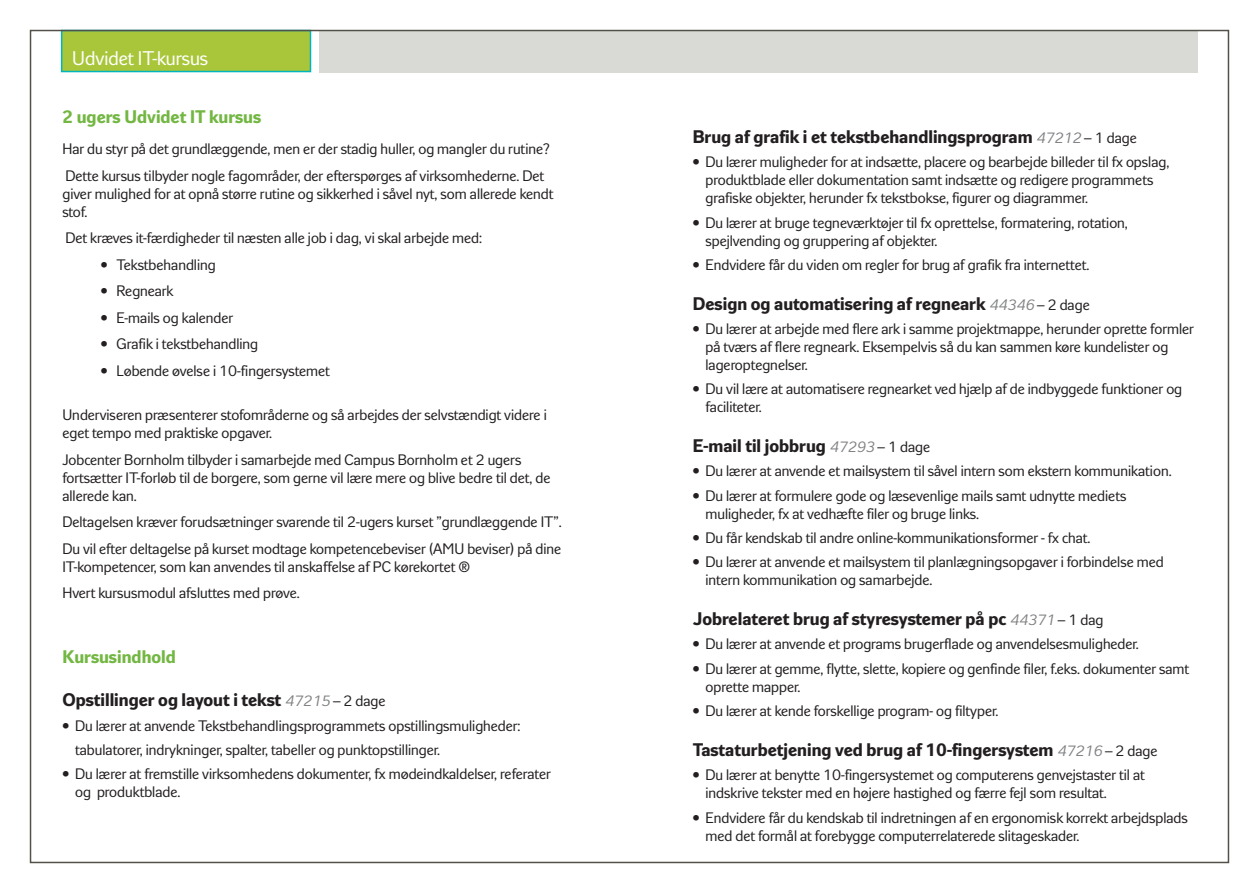
<style>
.page{position:relative;width:1259px;height:893px;background:#fff}
.page>*{position:absolute;margin:0;border:0;box-sizing:border-box;transform-origin:0 0}
.Brød_overskrift{font:19.5px "Lettre Gothic";color:#fff}
.Brød_1__linje{font:700 18px "Lettre Gothic";color:#231f20}
.Brød_overskrift-2{font:700 18px "Lettre Gothic";color:#73b743}
.Brød_1__linje-2{font:700 18px "Lettre Gothic";color:#73b743}
.Brød_dot{font:15px/18px "Lettre Gothic";color:#231f20}
.Brød{font:15px/18px "Lettre Gothic";color:#231f20}
.s1{font-weight:400;font-style:italic;font-size:15px;color:#808285}
.s2{font-weight:400;font-size:15px}
</style>
<div class="page">
<div style="left:61px;top:30px;width:250px;height:42px;background:#a9c63a;border:2px solid #00b6bc"></div>
<div style="left:319px;top:30px;width:878px;height:42px;background:#d9d9d5"></div>
<p class="Brød_overskrift" style="left:72px;top:47px;width:137px">Udvidet IT-kursus</p>
<p class="Brød_overskrift-2" style="left:62px;top:107px;width:200px">2 ugers Udvidet IT kursus</p>
<p class="Brød" style="left:62px;top:140px;width:489px">Har du styr på det grundlæggende, men er der stadig huller, og mangler du rutine?</p>
<p class="Brød" style="left:62px;top:166px;width:492px">Dette kursus tilbyder nogle fagområder, der efterspørges af virksomhederne. Det giver mulighed for at opnå større rutine og sikkerhed i såvel nyt, som allerede kendt stof.</p>
<p class="Brød" style="left:65px;top:229px;width:418px">Det kræves it-færdigheder til næsten alle job i dag, vi skal arbejde med:</p>
<p class="Brød" style="left:101px;top:255px;width:116px">• Tekstbehandling</p>
<p class="Brød" style="left:101px;top:282px;width:74px">• Regneark</p>
<p class="Brød" style="left:101px;top:308px;width:134px">• E-mails og kalender</p>
<p class="Brød" style="left:101px;top:335px;width:159px">• Grafik i tekstbehandling</p>
<p class="Brød" style="left:101px;top:361px;width:231px">• Løbende øvelse i 10-fingersystemet</p>
<p class="Brød" style="left:62px;top:406px;width:486px">Underviseren præsenterer stofområderne og så arbejdes der selvstændigt videre i eget tempo med praktiske opgaver.</p>
<p class="Brød" style="left:62px;top:450px;width:489px">Jobcenter Bornholm tilbyder i samarbejde med Campus Bornholm et 2 ugers fortsætter IT-forløb til de borgere, som gerne vil lære mere og blive bedre til det, de allerede kan.</p>
<p class="Brød" style="left:62px;top:513px;width:501px">Deltagelsen kræver forudsætninger svarende til 2-ugers kurset ”grundlæggende IT”.</p>
<p class="Brød" style="left:62px;top:540px;width:500px">Du vil efter deltagelse på kurset modtage kompetencebeviser (AMU beviser) på dine<br>IT-kompetencer, som kan anvendes til anskaffelse af PC kørekortet ®</p>
<p class="Brød" style="left:62px;top:584px;width:239px">Hvert kursusmodul afsluttes med prøve.</p>
<p class="Brød_1__linje-2" style="left:62px;top:646px;width:115px">Kursusindhold</p>
<p class="Brød_1__linje" style="left:62px;top:689px;width:324px">Opstillinger og layout i tekst <span class="s1">47215</span> <span class="s2">– 2 dage</span></p>
<p class="Brød_dot" style="left:62px;top:716px;width:460px">• Du lærer at anvende Tekstbehandlingsprogrammets opstillingsmuligheder:</p>
<p class="Brød_dot" style="left:75px;top:741px;width:366px">tabulatorer, indrykninger, spalter, tabeller og punktopstillinger.</p>
<p class="Brød_dot" style="left:75px;top:765px;width:477px;text-indent:-13px">• Du lærer at fremstille virksomhedens dokumenter, fx mødeindkaldelser, referater og produktblade.</p>
<p class="Brød_1__linje" style="left:693px;top:126px;width:445px">Brug af grafik i et tekstbehandlingsprogram <span class="s1">47212</span> <span class="s2">– 1 dage</span></p>
<p class="Brød_dot" style="left:705px;top:153px;width:465px;text-indent:-13px">• Du lærer muligheder for at indsætte, placere og bearbejde billeder til fx opslag, produktblade eller dokumentation samt indsætte og redigere programmets grafiske objekter, herunder fx tekstbokse, figurer og diagrammer.</p>
<p class="Brød_dot" style="left:705px;top:213px;width:424px;text-indent:-13px">• Du lærer at bruge tegneværktøjer til fx oprettelse, formatering, rotation, spejlvending og gruppering af objekter.</p>
<p class="Brød_dot" style="left:693px;top:256px;width:398px">• Endvidere får du viden om regler for brug af grafik fra internettet.</p>
<p class="Brød_1__linje" style="left:693px;top:293px;width:398px">Design og automatisering af regneark <span class="s1">44346</span> <span class="s2">– 2 dage</span></p>
<p class="Brød_dot" style="left:705px;top:320px;width:490px;text-indent:-13px">• Du lærer at arbejde med flere ark i samme projektmappe, herunder oprette formler på tværs af flere regneark. Eksempelvis så du kan sammen køre kundelister og lageroptegnelser.</p>
<p class="Brød_dot" style="left:705px;top:380px;width:478px;text-indent:-13px">• Du vil lære at automatisere regnearket ved hjælp af de indbyggede funktioner og faciliteter.</p>
<p class="Brød_1__linje" style="left:693px;top:435px;width:239px">E-mail til jobbrug <span class="s1">47293</span> <span class="s2">– 1 dage</span></p>
<p class="Brød_dot" style="left:693px;top:462px;width:480px">• Du lærer at anvende et mailsystem til såvel intern som ekstern kommunikation.</p>
<p class="Brød_dot" style="left:705px;top:487px;width:422px;text-indent:-13px">• Du lærer at formulere gode og læsevenlige mails samt udnytte mediets muligheder, fx at vedhæfte filer og bruge links.</p>
<p class="Brød_dot" style="left:693px;top:529px;width:399px">• Du får kendskab til andre online-kommunikationsformer - fx chat.</p>
<p class="Brød_dot" style="left:705px;top:553px;width:460px;text-indent:-13px">• Du lærer at anvende et mailsystem til planlægningsopgaver i forbindelse med intern kommunikation og samarbejde.</p>
<p class="Brød_1__linje" style="left:693px;top:608px;width:412px">Jobrelateret brug af styresystemer på pc <span class="s1">44371</span> <span class="s2">– 1 dag</span></p>
<p class="Brød_dot" style="left:693px;top:635px;width:448px">• Du lærer at anvende et programs brugerflade og anvendelsesmuligheder.</p>
<p class="Brød_dot" style="left:705px;top:660px;width:485px;text-indent:-13px">• Du lærer at gemme, flytte, slette, kopiere og genfinde filer, f.eks. dokumenter samt oprette mapper.</p>
<p class="Brød_dot" style="left:693px;top:702px;width:307px">• Du lærer at kende forskellige program- og filtyper.</p>
<p class="Brød_1__linje" style="left:693px;top:739px;width:466px">Tastaturbetjening ved brug af 10-fingersystem <span class="s1">47216</span> <span class="s2">– 2 dage</span></p>
<p class="Brød_dot" style="left:705px;top:766px;width:441px;text-indent:-13px">• Du lærer at benytte 10-fingersystemet og computerens genvejstaster til at indskrive tekster med en højere hastighed og færre fejl som resultat.</p>
<p class="Brød_dot" style="left:705px;top:808px;width:484px;text-indent:-13px">• Endvidere får du kendskab til indretningen af en ergonomisk korrekt arbejdsplads med det formål at forebygge computerrelaterede slitageskader.</p>
</div>
